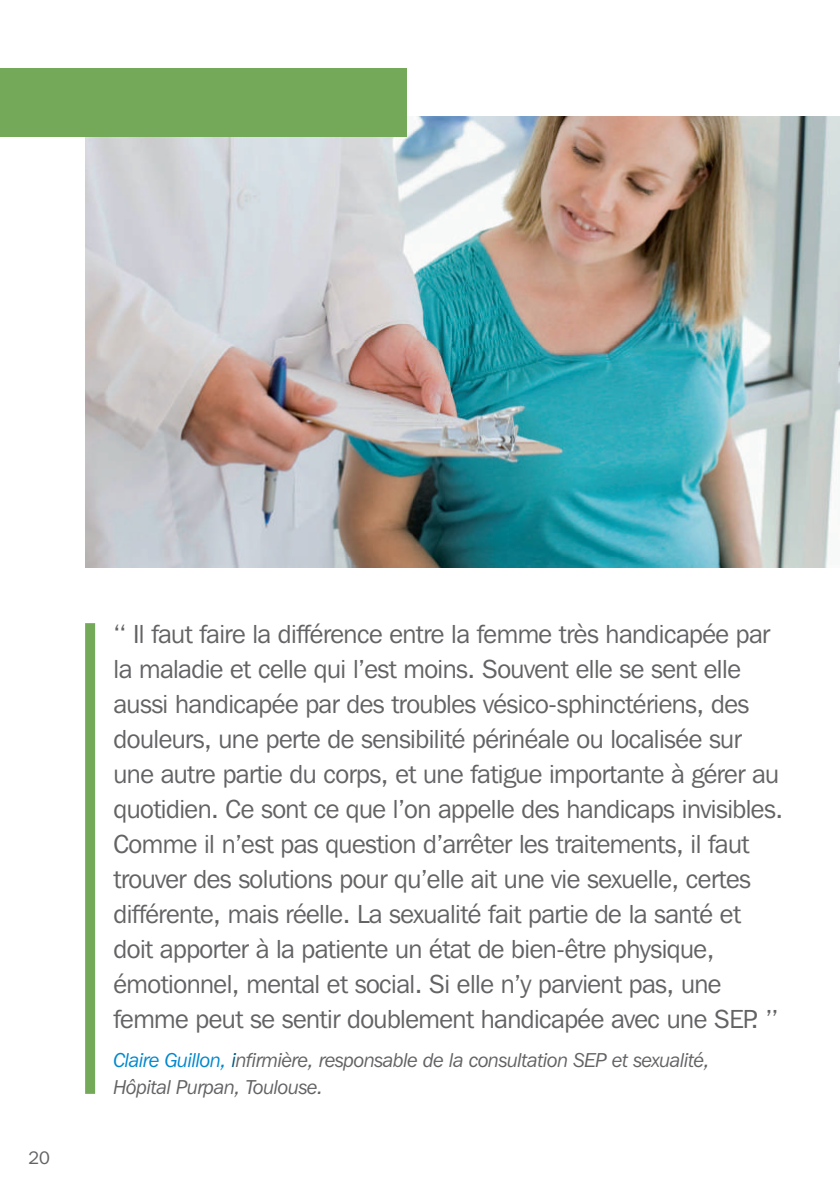
<style>
.page{position:relative;width:840px;height:1191px;background:#fff}
.page>*{position:absolute;margin:0;border:0;box-sizing:border-box;transform-origin:0 0}
.t1{font:26px/35px "Franklin Gothic IT Cby BT";letter-spacing:-.02em;color:#636366}
.t2{font:italic 20px/27px "Franklin Gothic IT Cby BT";letter-spacing:-.02em;color:#636366}
.t3{font:18px "Franklin Gothic IT Cby BT";color:#636366}
.s1{color:#0088ce}
.s2{color:#005982}
</style>
<div class="page">
<img style="left:85px;top:116px;width:754px;height:451px">
<div style="left:85px;top:623px;width:10px;height:470px;background:#75a95a"></div>
<div style="left:0;top:68px;width:406px;height:68px;background:#75a95a"></div>
<p class="t3" style="left:28px;top:1146px;width:23px">20</p>
<p class="t1" style="left:113px;top:616px;width:670px">‘‘ Il faut faire la différence entre la femme très handicapée par la maladie et celle qui l’est moins. Souvent elle se sent elle aussi handicapée par des troubles vésico-sphinctériens, des douleurs, une perte de sensibilité périnéale ou localisée sur une autre partie du corps, et une fatigue importante à gérer au quotidien. Ce sont ce que l’on appelle des handicaps invisibles.<br>Comme il n’est pas question d’arrêter les traitements, il faut trouver des solutions pour qu’elle ait une vie sexuelle, certes différente, mais réelle. La sexualité fait partie de la santé et doit apporter à la patiente un état de bien-être physique, émotionnel, mental et social. Si elle n’y parvient pas, une femme peut se sentir doublement handicapée avec une SEP. ’’</p>
<p class="t2" style="left:113px;top:1046px;width:597px"><span class="s1">Claire Guillon,</span> <span class="s2">i</span>nfirmière, responsable de la consultation SEP et sexualité,<br>Hôpital Purpan, Toulouse.</p>
</div>
